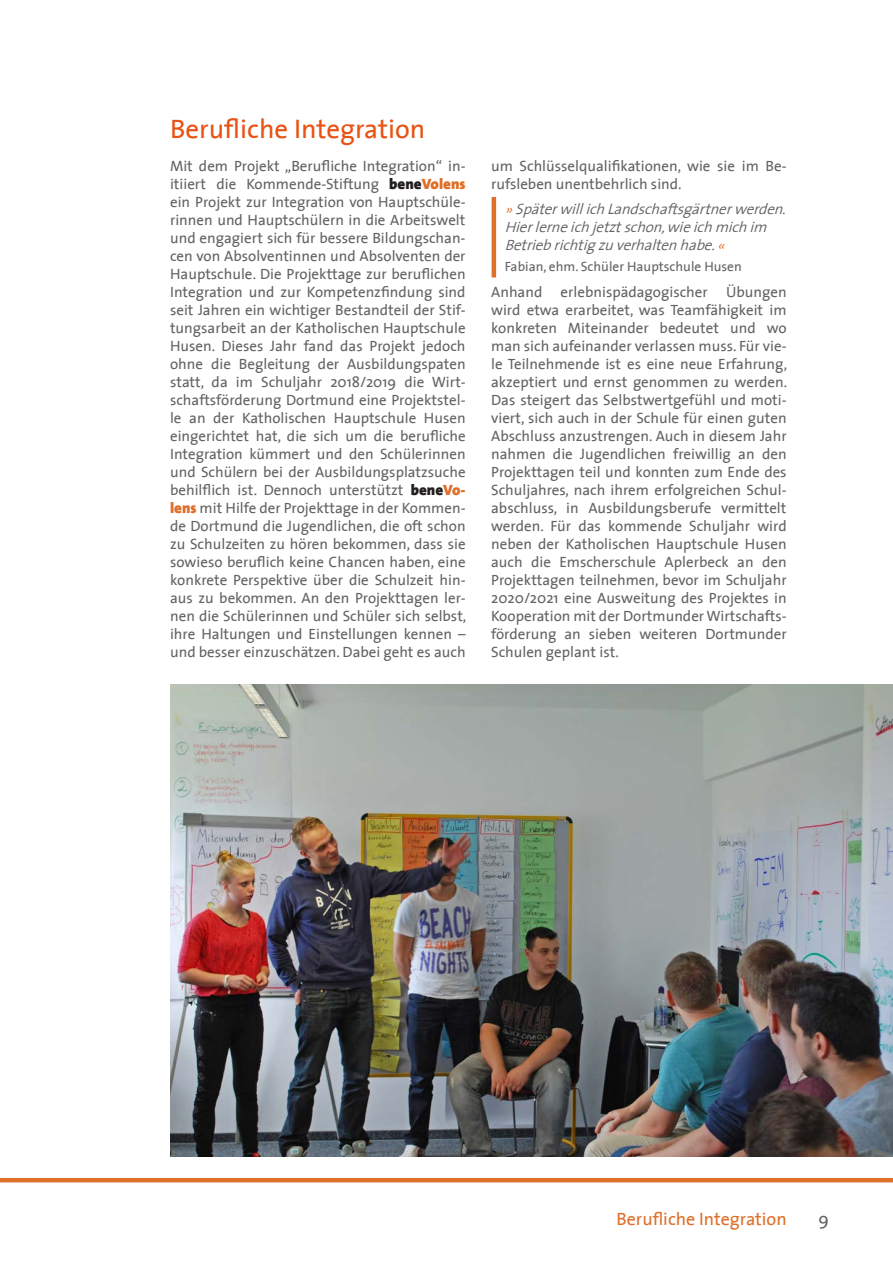
<style>
.page{position:relative;width:893px;height:1263px;background:#fff}
.page>*{position:absolute;margin:0;border:0;box-sizing:border-box;transform-origin:0 0}
.t1{font:27px "The Sans";color:#e85213}
.t2{font:18px "The Sans";color:#df6f29}
.t3{font:18px "The Sans";color:#636366}
.t4{font:15px/18px "The Sans";color:#636366;text-align:justify}
.t5{font:italic 300 15px/18px "The Sans";color:#636366}
.t6{font:13.5px "The Sans";color:#636366}
.s1{font-weight:900;color:#231f20}
.s2{font-weight:900;color:#df6f29}
.s3{color:#df6f29}
</style>
<div class="page">
<img style="left:170px;top:685px;width:723px;height:472px">
<hr style="left:0;top:1178px;width:893px;height:4px;background:#df6f29">
<hr style="left:492px;top:197px;width:4px;height:80px;background:#df6f29">
<h1 class="t1" style="left:170px;top:106px;width:257px">Berufliche Integration</h1>
<p class="t4" style="left:170px;top:156px;width:298px">Mit dem Projekt „Berufliche Integration“ in&shy;itiiert die Kommende-Stiftung <span class="s1">bene</span><span class="s2">Volens </span>ein Projekt zur Integration von Hauptschüle&shy;rinnen und Hauptschülern in die Arbeitswelt und engagiert sich für bessere Bildungschan&shy;cen von Absolventinnen und Absolventen der Hauptschule. Die Projekttage zur beruflichen Integration und zur Kompetenzfindung sind seit Jahren ein wichtiger Bestandteil der Stif&shy;tungsarbeit an der Katholischen Hauptschule Husen. Dieses Jahr fand das Projekt jedoch ohne die Begleitung der Ausbildungspaten statt, da im Schuljahr 2018/2019 die Wirt&shy;schaftsförderung Dortmund eine Projektstel&shy;le an der Katholischen Hauptschule Husen eingerichtet hat, die sich um die berufliche Integration kümmert und den Schülerinnen und Schülern bei der Ausbildungsplatzsuche behilflich ist. Dennoch unterstützt <span class="s1">bene</span><span class="s2">Vo&shy;lens</span> mit Hilfe der Projekttage in der Kommen&shy;de Dortmund die Jugendlichen, die oft schon zu Schulzeiten zu hören bekommen, dass sie sowieso beruflich keine Chancen haben, eine konkrete Perspektive über die Schulzeit hin&shy;aus zu bekommen. An den Projekttagen ler&shy;nen die Schülerinnen und Schüler sich selbst, ihre Haltungen und Einstellungen kennen – und besser einzuschätzen. Dabei geht es auch</p>
<p class="t4" style="left:491px;top:156px;width:297px">um Schlüsselqualifikationen, wie sie im Be&shy;rufsleben unentbehrlich sind.</p>
<p class="t5" style="left:505px;top:200px;width:289px"><span class="s3">»</span> SpäterwillichLandschaftsgärtnerwerden.<br>Hierlerneichjetztschon,wieichmichim<br>Betriebrichtigzuverhaltenhabe.<span class="s3">«</span></p>
<p class="t6" style="left:505px;top:255px;width:239px">Fabian, ehm. Schüler Hauptschule Husen</p>
<p class="t4" style="left:491px;top:282px;width:298px">Anhand erlebnispädagogischer Übungen wird etwa erarbeitet, was Teamfähigkeit im konkreten Miteinander bedeutet und wo man sich aufeinander verlassen muss. Für vie&shy;le Teilnehmende ist es eine neue Erfahrung, akzeptiert und ernst genommen zu werden.<br>Das steigert das Selbstwertgefühl und moti&shy;viert, sich auch in der Schule für einen guten Abschluss anzustrengen. Auch in diesem Jahr nahmen die Jugendlichen freiwillig an den Projekttagen teil und konnten zum Ende des Schuljahres, nach ihrem erfolgreichen Schul&shy;abschluss, in Ausbildungsberufe vermittelt werden. Für das kommende Schuljahr wird neben der Katholischen Hauptschule Husen auch die Emscherschule Aplerbeck an den Projekttagen teilnehmen, bevor im Schuljahr 2020/2021 eine Ausweitung des Projektes in Kooperation mit der Dortmunder Wirtschafts&shy;förderung an sieben weiteren Dortmunder Schulen geplant ist.</p>
<p class="t2" style="left:616px;top:1204px;width:172px">Berufliche Integration</p>
<p class="t3" style="left:819px;top:1204px;width:12px">9</p>
</div>
